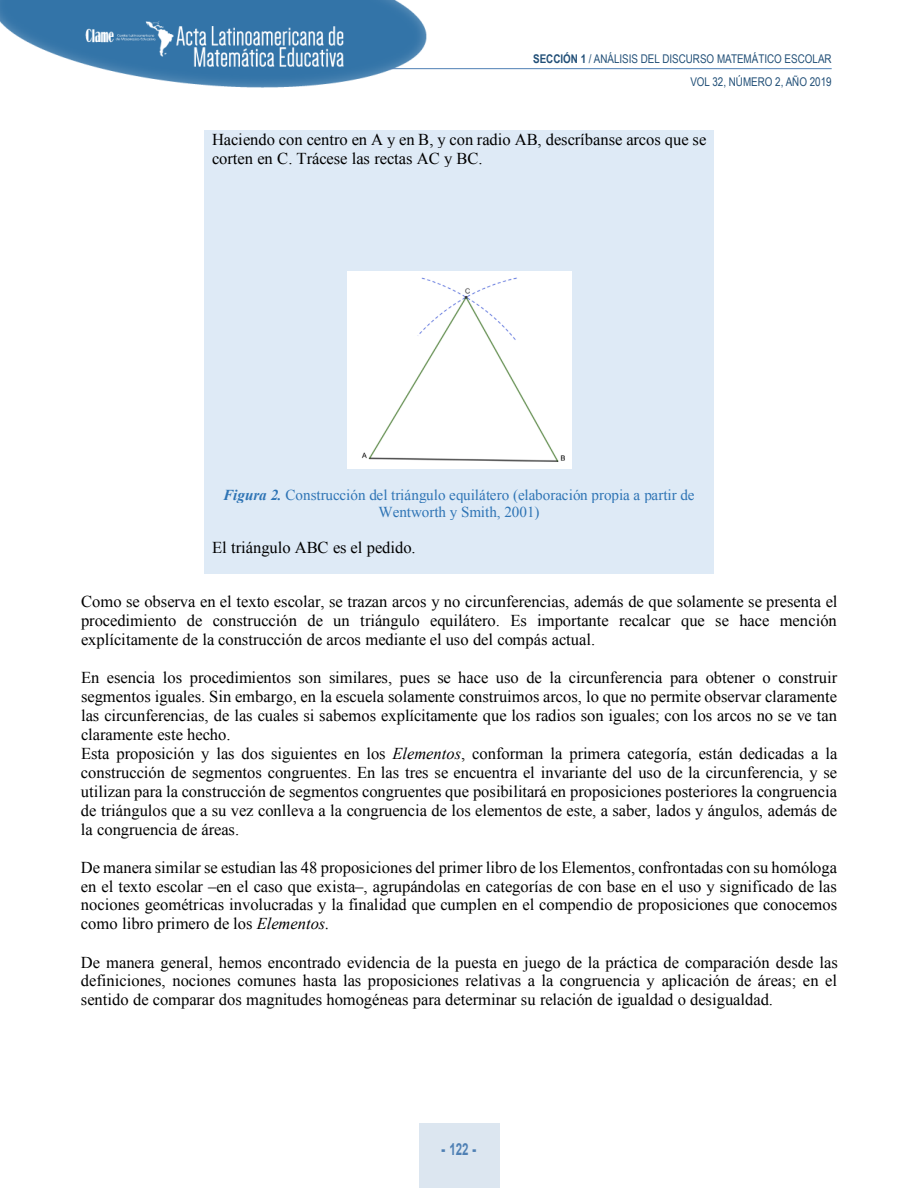
<style>
.page{position:relative;width:918px;height:1188px;background:#fff}
.page>*{position:absolute;margin:0;border:0;box-sizing:border-box;transform-origin:0 0}
.t1{font:16.5px/19px "Times New Roman";color:#000;text-align:justify}
.t2{font:700 16.5px "Arial";color:#4f80b4;scale:.7 1}
.t3{font:15.15px/17.2px "Times New Roman";color:#2e74b5;text-align:center}
.t4{font:12px/23px "Arial Narrow";color:#214f77;text-align:right}
.s1{font-weight:700}
.s2{font-weight:700;font-style:italic}
.s3{font-style:italic}
.s4{font-weight:900}
</style>
<div class="page">
<div style="left:419px;top:1123px;width:80px;height:65px;background:#dce6f0"></div>
<img style="left:0;top:0;width:435px;height:88px">
<hr style="left:389px;top:68px;width:443px;height:1px;background:#4f80b4">
<div style="left:204px;top:130px;width:510px;height:443px;background:#deeaf6"></div>
<div style="left:347px;top:271px;width:224px;height:197px;background:#fff"></div>
<p class="t4" style="left:533px;top:47px;width:300px"><span class="s1">SECCIÓN 1</span> / ANÁLISIS DEL DISCURSO MATEMÁTICO ESCOLAR<br>VOL 32, NÚMERO 2, AÑO 2019</p>
<p class="t1" style="left:212px;top:130px;width:496px">Haciendo con centro en A y en B, y con radio AB, descríbanse arcos que se corten en C. Trácese las rectas AC y BC.</p>
<p class="t3" style="left:223px;top:486px;width:473px"><span class="s2">Figura 2.</span> Construcción del triángulo equilátero (elaboración propia a partir de<br>Wentworth y Smith, 2001)</p>
<p class="t1" style="left:212px;top:538px;width:205px">El triángulo ABC es el pedido.</p>
<p class="t1" style="left:81px;top:592px;width:758px">Como se observa en el texto escolar, se trazan arcos y no circunferencias, además de que solamente se presenta el procedimiento de construcción de un triángulo equilátero. Es importante recalcar que se hace mención explícitamente de la construcción de arcos mediante el uso del compás actual.</p>
<p class="t1" style="left:81px;top:668px;width:758px;text-align:left">En esencia los procedimientos son similares, pues se hace uso de la circunferencia para obtener o construir segmentos iguales. Sin embargo, en la escuela solamente construimos arcos, lo que no permite observar claramente las circunferencias, de las cuales si sabemos explícitamente que los radios son iguales; con los arcos no se ve tan claramente este hecho.<br>Esta proposición y las dos siguientes en los <span class="s3">Elementos</span>, conforman la primera categoría, están dedicadas a la construcción de segmentos congruentes. En las tres se encuentra el invariante del uso de la circunferencia, y se utilizan para la construcción de segmentos congruentes que posibilitará en proposiciones posteriores la congruencia de triángulos que a su vez conlleva a la congruencia de los elementos de este, a saber, lados y ángulos, además de la congruencia de áreas.</p>
<p class="t1" style="left:81px;top:858px;width:758px">De manera similar se estudian las 48 proposiciones del primer libro de los Elementos, confrontadas con su homóloga en el texto escolar –en el caso que exista–, agrupándolas en categorías de con base en el uso y significado de las nociones geométricas involucradas y la finalidad que cumplen en el compendio de proposiciones que conocemos como libro primero de los <span class="s3">Elementos.</span></p>
<p class="t1" style="left:81px;top:953px;width:758px">De manera general, hemos encontrado evidencia de la puesta en juego de la práctica de comparación desde las definiciones, nociones comunes hasta las proposiciones relativas a la congruencia y aplicación de áreas; en el sentido de comparar dos magnitudes homogéneas para determinar su relación de igualdad o desigualdad.</p>
<p class="t2" style="left:442px;top:1140px;width:51px"><span class="s4">-</span> 122 <span class="s4">-</span></p>
</div>
